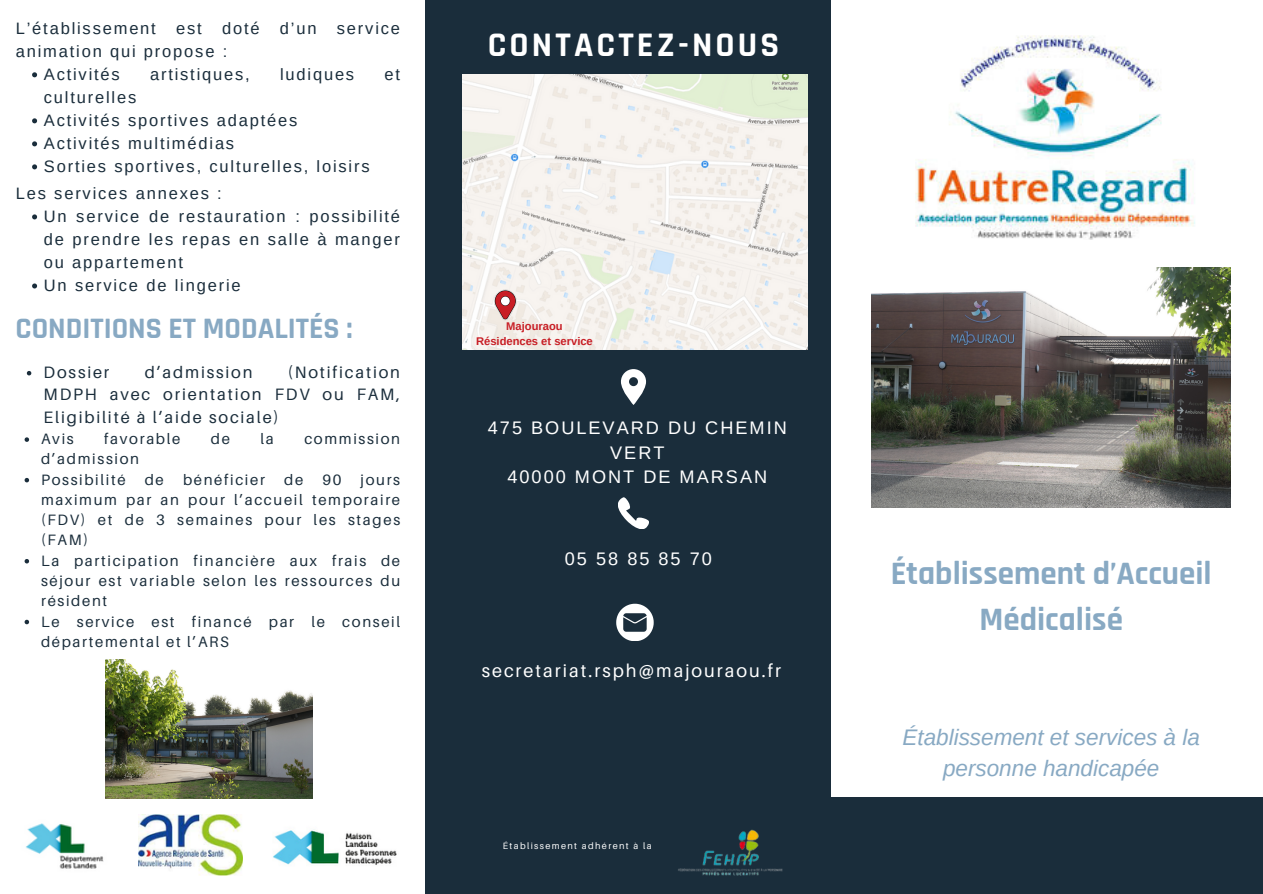
<style>
.page{position:relative;width:1263px;height:894px;background:#fff}
.page>*{position:absolute;margin:0;border:0;box-sizing:border-box;transform-origin:0 0}
.t1{font:700 34.8px "Rajdhani";letter-spacing:.09em;color:#fff}
.t2{font:700 33px/46.2px "Rajdhani";color:#88a9c3;text-align:center}
.t3{font:700 30px "Rajdhani";color:#88a9c3}
.t4{font:italic 22.5px/31.5px "Arimo";color:#88a9c3;text-align:center}
.t5{font:18.15px/24.8px "Arimo";letter-spacing:.11em;color:#fff;text-align:center}
.t6{font:18.15px "Aileron";letter-spacing:.11em;color:#fff}
.t7{font:16.5px/23px "Arimo";letter-spacing:.11em;color:#1a2d3b}
.t8{font:16.5px/22.5px "Aileron";letter-spacing:.11em;color:#1a2d3b;text-align:justify}
.t9{font:15px/20.2px "Aileron";letter-spacing:.11em;color:#1a2d3b;text-align:justify}
.t10{font:700 11.25px/14.9px "Arimo";color:#c81e25;text-align:center}
.t11{font:9.15px "Aileron";letter-spacing:.15em;color:#fff}
</style>
<div class="page">
<div style="left:425px;top:0;width:405px;height:893px;background:#1a2d3b"></div>
<div style="left:815px;top:797px;width:448px;height:96px;background:#1a2d3b"></div>
<svg style="left:618px;top:497px;width:30px;height:31px"></svg>
<svg style="left:621px;top:369px;width:25px;height:36px"></svg>
<img style="left:915px;top:35px;width:280px;height:204px">
<svg style="left:616px;top:603px;width:37px;height:37px"></svg>
<img style="left:678px;top:829px;width:105px;height:47px">
<img style="left:26px;top:823px;width:78px;height:46px">
<img style="left:138px;top:814px;width:105px;height:61px">
<img style="left:273px;top:829px;width:124px;height:36px">
<img style="left:872px;top:267px;width:359px;height:240px">
<img style="left:105px;top:659px;width:207px;height:139px">
<img style="left:462px;top:75px;width:345px;height:274px">
<svg style="left:494px;top:289px;width:23px;height:31px"></svg>
<svg style="left:500px;top:296px;width:10px;height:10px"></svg>
<div style="left:501px;top:296px;width:9px;height:9px;background:#fff;border-radius:50%"></div>
<svg style="left:27px;top:371px;width:4px;height:4px"></svg>
<svg style="left:25px;top:437px;width:4px;height:5px"></svg>
<svg style="left:25px;top:478px;width:4px;height:4px"></svg>
<svg style="left:25px;top:559px;width:4px;height:4px"></svg>
<svg style="left:25px;top:619px;width:4px;height:5px"></svg>
<svg style="left:32px;top:72px;width:5px;height:5px"></svg>
<svg style="left:32px;top:118px;width:5px;height:5px"></svg>
<svg style="left:32px;top:141px;width:5px;height:5px"></svg>
<svg style="left:32px;top:164px;width:5px;height:5px"></svg>
<svg style="left:32px;top:214px;width:5px;height:5px"></svg>
<svg style="left:32px;top:283px;width:5px;height:5px"></svg>
<p class="t7" style="left:16px;top:17px;width:386px">L’établissement est doté d’un service animation qui propose :</p>
<p class="t7" style="left:44px;top:63px;width:77px">Activités</p>
<p class="t7" style="left:150px;top:63px;width:101px">artistiques,</p>
<p class="t7" style="left:280px;top:63px;width:76px">ludiques</p>
<p class="t7" style="left:384px;top:63px;width:17px">et</p>
<p class="t7" style="left:44px;top:86px;width:94px">culturelles</p>
<p class="t7" style="left:44px;top:109px;width:255px">Activités sportives adaptées</p>
<p class="t7" style="left:44px;top:132px;width:192px">Activités multimédias</p>
<p class="t7" style="left:44px;top:155px;width:327px">Sorties sportives, culturelles, loisirs</p>
<p class="t7" style="left:16px;top:182px;width:207px">Les services annexes :</p>
<p class="t7" style="left:44px;top:205px;width:358px;text-align:justify">Un service de restauration : possibilité de prendre les repas en salle à manger ou appartement</p>
<p class="t7" style="left:44px;top:274px;width:198px">Un service de lingerie</p>
<p class="t3" style="left:16px;top:310px;width:338px">CONDITIONS ET MODALITÉS :</p>
<p class="t8" style="left:44px;top:360px;width:67px">Dossier</p>
<p class="t8" style="left:145px;top:360px;width:109px">d’admission</p>
<p class="t8" style="left:44px;top:360px;width:358px;text-indent:244px">(Notification MDPH avec orientation FDV ou FAM, Eligibilité à l’aide sociale)</p>
<p class="t9" style="left:41px;top:428px;width:34px">Avis</p>
<p class="t9" style="left:104px;top:428px;width:78px">favorable</p>
<p class="t9" style="left:211px;top:428px;width:21px">de</p>
<p class="t9" style="left:261px;top:428px;width:15px">la</p>
<p class="t9" style="left:304px;top:428px;width:97px">commission</p>
<p class="t9" style="left:41px;top:448px;width:100px">d’admission</p>
<p class="t9" style="left:41px;top:469px;width:86px">Possibilité</p>
<p class="t9" style="left:145px;top:469px;width:21px">de</p>
<p class="t9" style="left:183px;top:469px;width:83px">bénéficier</p>
<p class="t9" style="left:284px;top:469px;width:21px">de</p>
<p class="t9" style="left:322px;top:469px;width:21px">90</p>
<p class="t9" style="left:41px;top:469px;width:361px;text-indent:320px">jours maximum par an pour l’accueil temporaire (FDV) et de 3 semaines pour les stages (FAM)</p>
<p class="t9" style="left:41px;top:550px;width:361px">La participation financière aux frais de séjour est variable selon les ressources du résident</p>
<p class="t9" style="left:41px;top:610px;width:361px">Le service est financé par le conseil départemental et l’ARS</p>
<p class="t1" style="left:488px;top:24px;width:293px">CONTACTEZ-NOUS</p>
<p class="t10" style="left:476px;top:318px;width:118px">Majouraou<br>Résidences et service</p>
<p class="t5" style="left:488px;top:415px;width:301px">475 BOULEVARD DU CHEMIN<br>VERT</p>
<p class="t5" style="left:507px;top:464px;width:261px">40000 MONT DE MARSAN</p>
<p class="t5" style="left:565px;top:545px;width:149px">05 58 85 85 70</p>
<p class="t6" style="left:482px;top:659px;width:301px">secretariat.rsph@majouraou.fr</p>
<p class="t11" style="left:503px;top:840px;width:150px">Établissement adhérent à la</p>
<p class="t2" style="left:891px;top:551px;width:323px">Établissement d’Accueil<br>Médicalisé</p>
<p class="t4" style="left:902px;top:721px;width:299px">Établissement et services à la personne handicapée</p>
</div>
